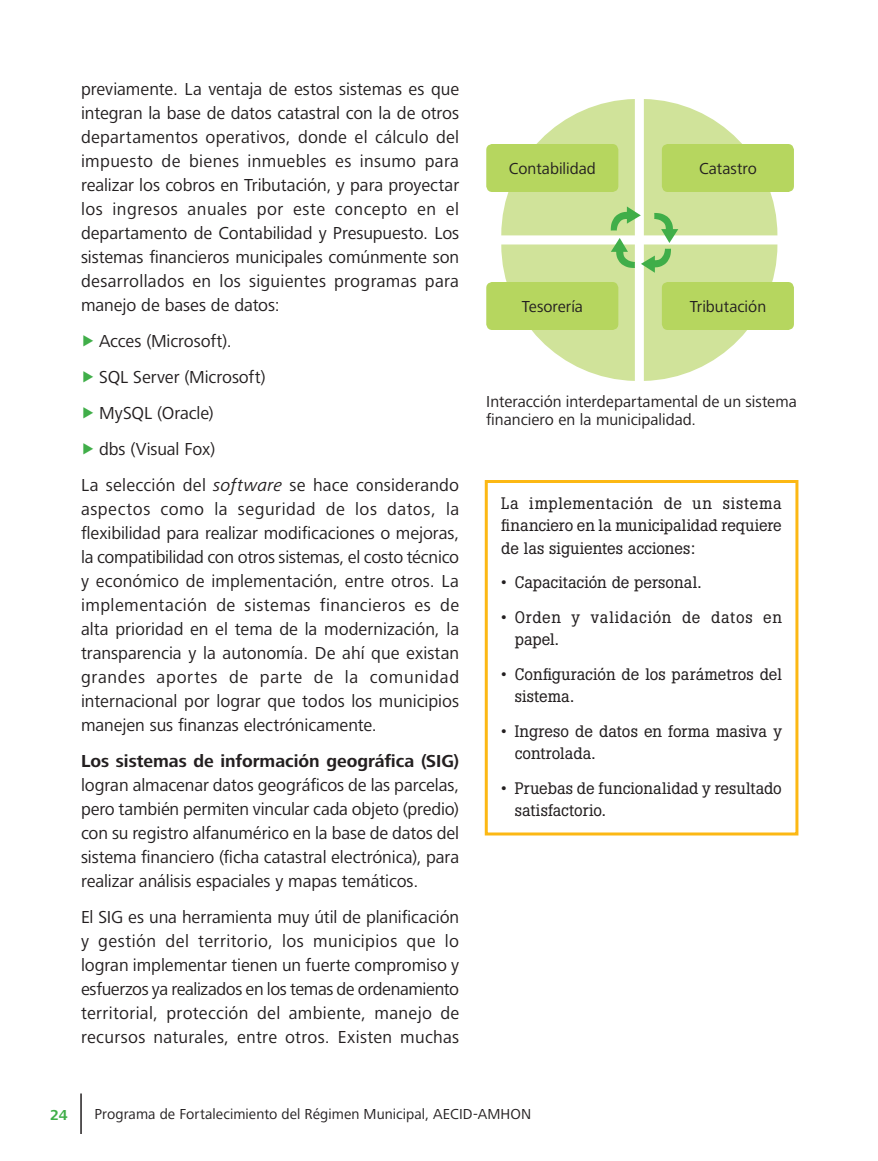
<style>
.page{position:relative;width:878px;height:1161px;background:#fff}
.page>*{position:absolute;margin:0;border:0;box-sizing:border-box;transform-origin:0 0}
.cuerpo{font:18px/24px "Frutiger Next LT";color:#231f20;text-align:justify}
.incisos-flechas{font:18px "Frutiger Next LT";letter-spacing:-.005em;color:#231f20}
.textos_recuadros_pun{font:16.5px/22.5px "Boton";letter-spacing:.005em;color:#231f20}
.textos_recuadros{font:16.5px/22.5px "Boton";color:#231f20;text-align:justify}
.texto_indicaciones{font:16.5px/18.1px "Frutiger Next LT";color:#231f20}
.texto_tablas_diagram{font:16.5px "Frutiger Next LT";color:#231f20}
.textos_recuadros_pun-2{font:16.5px/22.5px "Boton";letter-spacing:.035em;color:#231f20}
.t1{font:15px "Frutiger Next LT";letter-spacing:.005em;color:#231f20}
.t2{font:700 15px "Frutiger Next LT";color:#40ae49}
.s1{color:#40ae49}
.s2{font-style:italic}
.s3{font-weight:700}
</style>
<div class="page">
<hr style="left:80px;top:1094px;width:2px;height:40px;background:#231f20">
<div style="left:484px;top:480px;width:314px;height:356px;border:3px solid #fcb814"></div>
<div style="left:486px;top:144px;width:132px;height:48px;background:#b6d65f;border-radius:6px"></div>
<div style="left:662px;top:144px;width:132px;height:48px;background:#b6d65f;border-radius:6px"></div>
<div style="left:486px;top:282px;width:132px;height:48px;background:#b6d65f;border-radius:6px"></div>
<div style="left:662px;top:282px;width:132px;height:48px;background:#b6d65f;border-radius:6px"></div>
<svg style="left:501px;top:99px;width:276px;height:282px"></svg>
<p class="cuerpo" style="left:81px;top:77px;width:380px">previamente. La ventaja de estos sistemas es que integran la base de datos catastral con la de otros departamentos operativos, donde el cálculo del impuesto de bienes inmuebles es insumo para realizar los cobros en Tributación, y para proyectar los ingresos anuales por este concepto en el departamento de Contabilidad y Presupuesto. Los sistemas financieros municipales comúnmente son desarrollados en los siguientes programas para manejo de bases de datos:</p>
<p class="incisos-flechas" style="left:81px;top:331px;width:152px"><span class="s1">▶</span> Acces (Microsoft).</p>
<p class="incisos-flechas" style="left:81px;top:367px;width:186px"><span class="s1">▶</span> SQL Server (Microsoft)</p>
<p class="incisos-flechas" style="left:81px;top:403px;width:134px"><span class="s1">▶</span> MySQL (Oracle)</p>
<p class="incisos-flechas" style="left:81px;top:439px;width:136px"><span class="s1">▶</span> dbs (Visual Fox)</p>
<p class="cuerpo" style="left:81px;top:473px;width:380px">La selección del <span class="s2">software</span> se hace considerando aspectos como la seguridad de los datos, la flexibilidad para realizar modificaciones o mejoras, la compatibilidad con otros sistemas, el costo técnico y económico de implementación, entre otros. La implementación de sistemas financieros es de alta prioridad en el tema de la modernización, la transparencia y la autonomía. De ahí que existan grandes aportes de parte de la comunidad internacional por lograr que todos los municipios manejen sus finanzas electrónicamente.</p>
<p class="cuerpo" style="left:81px;top:749px;width:379px"><span class="s3">Los sistemas de información geográfica (SIG) </span>logran almacenar datos geográficos de las parcelas, pero también permiten vincular cada objeto (predio) con su registro alfanumérico en la base de datos del sistema financiero (ficha catastral electrónica), para realizar análisis espaciales y mapas temáticos.</p>
<p class="cuerpo" style="left:81px;top:905px;width:380px">El SIG es una herramienta muy útil de planificación y gestión del territorio, los municipios que lo logran implementar tienen un fuerte compromiso y esfuerzos ya realizados en los temas de ordenamiento territorial, protección del ambiente, manejo de recursos naturales, entre otros. Existen muchas</p>
<p class="texto_tablas_diagram" style="left:509px;top:160px;width:88px">Contabilidad</p>
<p class="texto_tablas_diagram" style="left:699px;top:160px;width:59px">Catastro</p>
<p class="texto_tablas_diagram" style="left:521px;top:298px;width:63px">Tesorería</p>
<p class="texto_tablas_diagram" style="left:689px;top:298px;width:78px">Tributación</p>
<p class="texto_indicaciones" style="left:486px;top:393px;width:312px">Interacción interdepartamental de un sistema financiero en la municipalidad.</p>
<p class="textos_recuadros" style="left:501px;top:492px;width:282px">La implementación de un sistema financiero en la municipalidad requiere de las siguientes acciones:</p>
<p class="textos_recuadros_pun" style="left:501px;top:571px;width:202px">• Capacitación de personal.</p>
<p class="textos_recuadros_pun-2" style="left:514px;top:606px;width:269px;text-indent:-14px">• Orden y validación de datos en papel.</p>
<p class="textos_recuadros_pun" style="left:514px;top:663px;width:268px;text-indent:-14px">• Configuración de los parámetros del sistema.</p>
<p class="textos_recuadros_pun" style="left:514px;top:720px;width:269px;text-indent:-14px">• Ingreso de datos en forma masiva y controlada.</p>
<p class="textos_recuadros_pun" style="left:514px;top:777px;width:268px;text-indent:-14px">• Pruebas de funcionalidad y resultado satisfactorio.</p>
<p class="t2" style="left:50px;top:1106px;width:19px">24</p>
<p class="t1" style="left:94px;top:1105px;width:438px">Programa de Fortalecimiento del Régimen Municipal, AECID-AMHON</p>
</div>
